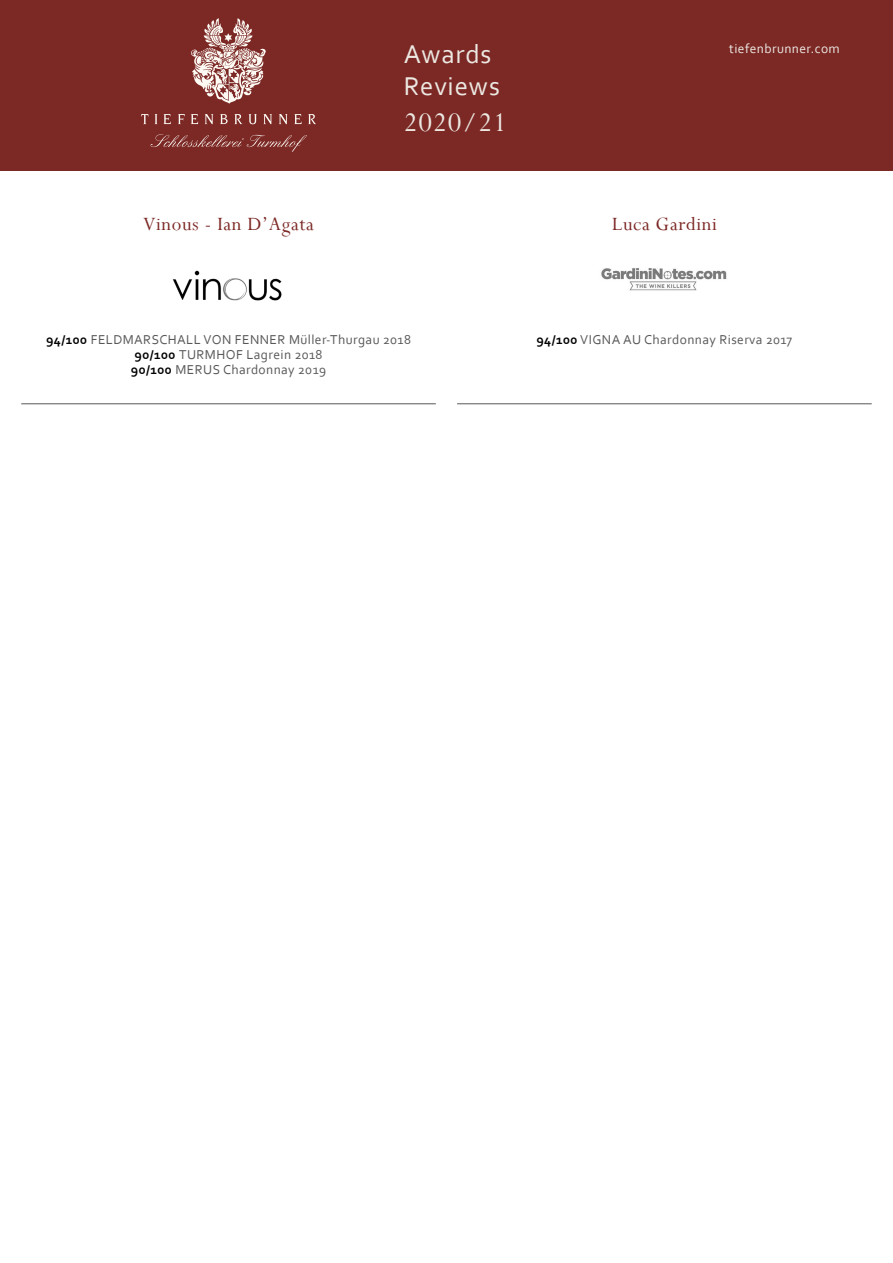
<style>
.page{position:relative;width:893px;height:1263px;background:#fff}
.page>*{position:absolute;margin:0;border:0;box-sizing:border-box;transform-origin:0 0}
.t1{font:30px "Perpetua";letter-spacing:.03em;color:#ece8e1}
.t2{font:27px/32.4px "Corbel";letter-spacing:.03em;color:#ece8e1}
.t3{font:21px "Perpetua";letter-spacing:.03em;color:#7c2926}
.t4{font:13.5px/14.9px "Corbel";letter-spacing:.03em;color:#585857;text-align:center}
.t5{font:13.5px "Corbel";letter-spacing:.03em;color:#ece8e1}
.s1{font-weight:700;color:#000}
</style>
<div class="page">
<div style="left:0;top:0;width:893px;height:170px;background:#7c2926"></div>
<svg style="left:141px;top:114px;width:175px;height:10px"></svg>
<svg style="left:191px;top:18px;width:75px;height:86px"></svg>
<svg style="left:151px;top:134px;width:156px;height:18px"></svg>
<hr style="left:21px;top:403px;width:415px;height:1px;background:#585857">
<img style="left:601px;top:268px;width:126px;height:23px">
<hr style="left:457px;top:403px;width:415px;height:1px;background:#585857">
<img style="left:172px;top:270px;width:110px;height:31px">
<h3 class="t3" style="left:143px;top:211px;width:172px">Vinous - Ian D’Agata</h3>
<h2 class="t2" style="left:404px;top:37px;width:97px">Awards<br>Reviews</h2>
<h1 class="t1" style="left:404px;top:104px;width:104px">2020/21</h1>
<p class="t5" style="left:729px;top:40px;width:112px">tiefenbrunner.com</p>
<h3 class="t3" style="left:612px;top:211px;width:107px">Luca Gardini</h3>
<p class="t4" style="left:46px;top:332px;width:366px"><span class="s1">94/100</span> FELDMARSCHALL VON FENNER Müller-Thurgau 2018<br><span class="s1">90/100</span> TURMHOF Lagrein 2018<br><span class="s1">90/100</span> MERUS Chardonnay 2019</p>
<p class="t4" style="left:536px;top:332px;width:257px"><span class="s1">94/100</span> VIGNA AU Chardonnay Riserva 2017</p>
</div>
